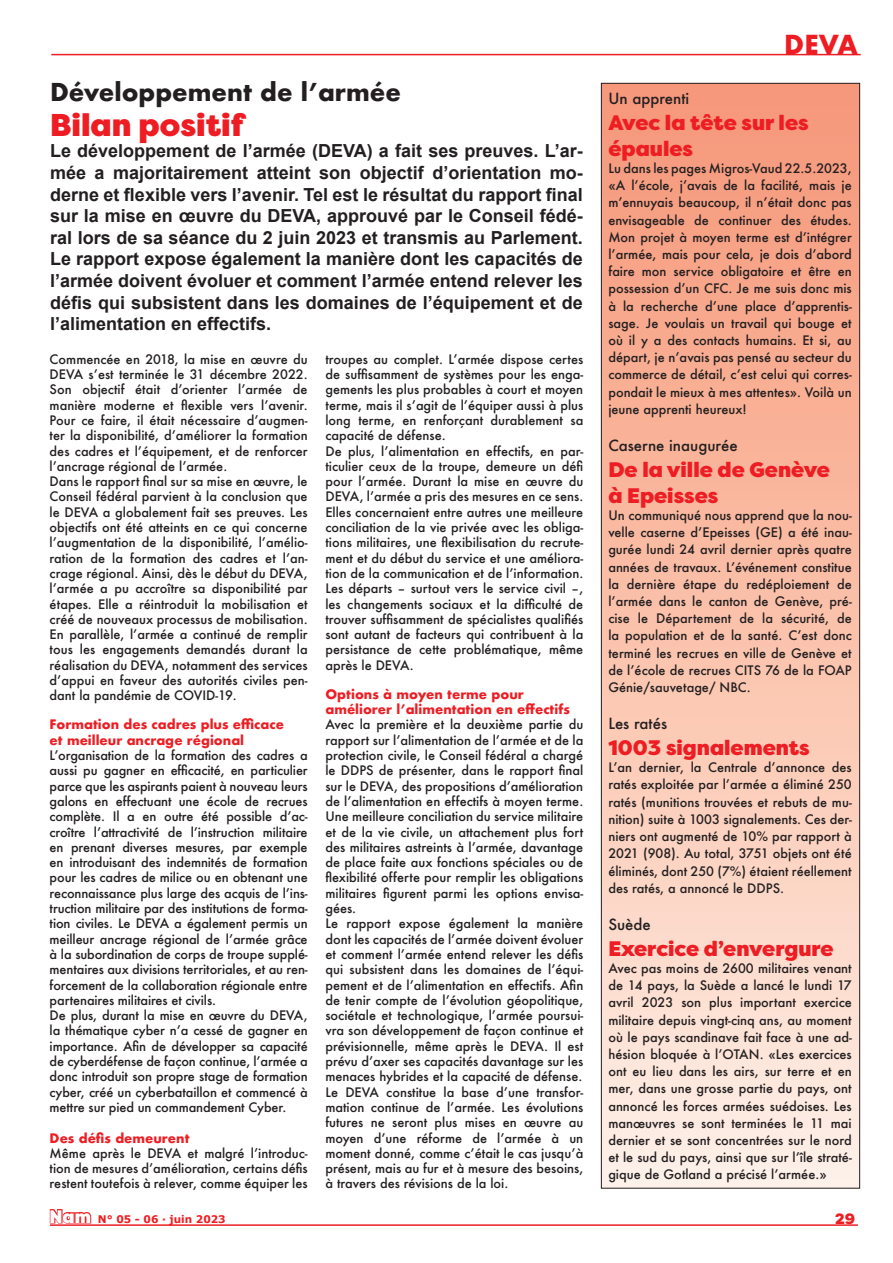
<style>
.page{position:relative;width:893px;height:1263px;background:#fff}
.page>*{position:absolute;margin:0;border:0;box-sizing:border-box;transform-origin:0 0}
.t1{font:900 31.5px "Filson Pro";color:#ee1d23}
.t2{font:700 25.5px "Futura";color:#ee1d23}
.t3{font:700 24px "Futura";color:#231f20}
.t4{font:900 21px/26px "Filson Pro";color:#ee1d23}
.t5{font:700 18px/21.6px "Arial";color:#231f20;text-align:justify}
.t6{font:500 15px "Futura";color:#231f20}
.t7{font:900 15px "Filson Pro";color:#ee1d23}
.t8{font:500 12.75px/15.3px "Futura";color:#231f20;text-align:justify}
.t9{font:700 12.75px/15.3px "Futura";color:#ee1d23}
.t10{font:700 10.5px "Verdana";color:#ee1d23}
.s1{font-family:"Filson Pro";font-weight:900;font-size:18px}
</style>
<div class="page">
<hr style="left:50px;top:1224px;width:808px;height:2px;background:#ee1d23">
<hr style="left:51px;top:54px;width:810px;height:1px;background:#ee1d23">
<div style="left:601px;top:83px;width:259px;height:1105px;background:linear-gradient(to bottom,#f69676,#fef0e6)"></div>
<p class="t3" style="left:50px;top:75px;width:352px">Développement de l’armée</p>
<p class="t1" style="left:50px;top:105px;width:196px">Bilan positif</p>
<p class="t5" style="left:50px;top:141px;width:534px">Le développement de l’armée (DEVA) a fait ses preuves. L’ar&shy;mée a majoritairement atteint son objectif d’orientation mo&shy;derne et flexible vers l’avenir. Tel est le résultat du rapport final sur la mise en œuvre du DEVA, approuvé par le Conseil fédé&shy;ral lors de sa séance du 2 juin 2023 et transmis au Parlement.<br>Le rapport expose également la manière dont les capacités de l’armée doivent évoluer et comment l’armée entend relever les défis qui subsistent dans les domaines de l’équipement et de l’alimentation en effectifs.</p>
<p class="t8" style="left:50px;top:351px;width:260px">Commencée en 2018, la mise en œuvre du DEVA s’est terminée le 31 décembre 2022.<br>Son objectif était d’orienter l’armée de manière moderne et flexible vers l’avenir.<br>Pour ce faire, il était nécessaire d’augmen&shy;ter la disponibilité, d’améliorer la formation des cadres et l’équipement, et de renforcer l’ancrage régional de l’armée.</p>
<p class="t8" style="left:50px;top:473px;width:260px">Dans le rapport final sur sa mise en œuvre, le Conseil fédéral parvient à la conclusion que le DEVA a globalement fait ses preuves. Les objectifs ont été atteints en ce qui concerne l’augmentation de la disponibilité, l’amélio&shy;ration de la formation des cadres et l’an&shy;crage régional. Ainsi, dès le début du DEVA, l’armée a pu accroître sa disponibilité par étapes. Elle a réintroduit la mobilisation et créé de nouveaux processus de mobilisation.<br>En parallèle, l’armée a continué de remplir tous les engagements demandés durant la réalisation du DEVA, notamment des services d’appui en faveur des autorités civiles pen&shy;dant la pandémie de COVID-19.</p>
<p class="t9" style="left:50px;top:717px;width:236px">Formation des cadres plus efficace</p>
<p class="t9" style="left:50px;top:732px;width:196px">et meilleur ancrage régional</p>
<p class="t8" style="left:50px;top:747px;width:260px">L’organisation de la formation des cadres a aussi pu gagner en efficacité, en particulier parce que les aspirants paient à nouveau leurs galons en effectuant une école de recrues complète. Il a en outre été possible d’ac&shy;croître l’attractivité de l’instruction militaire en prenant diverses mesures, par exemple en introduisant des indemnités de formation pour les cadres de milice ou en obtenant une reconnaissance plus large des acquis de l’ins&shy;truction militaire par des institutions de forma&shy;tion civiles. Le DEVA a également permis un meilleur ancrage régional de l’armée grâce à la subordination de corps de troupe supplé&shy;mentaires aux divisions territoriales, et au ren&shy;forcement de la collaboration régionale entre partenaires militaires et civils.</p>
<p class="t8" style="left:50px;top:1007px;width:260px">De plus, durant la mise en œuvre du DEVA, la thématique cyber n’a cessé de gagner en importance. Afin de développer sa capacité de cyberdéfense de façon continue, l’armée a donc introduit son propre stage de formation cyber, créé un cyberbataillon et commencé à mettre sur pied un commandement Cyber.</p>
<p class="t9" style="left:50px;top:1130px;width:141px">Des défis demeurent</p>
<p class="t8" style="left:50px;top:1145px;width:260px">Même après le DEVA et malgré l’introduc&shy;tion de mesures d’amélioration, certains défis restent toutefois à relever, comme équiper les</p>
<p class="t8" style="left:325px;top:351px;width:259px">troupes au complet. L’armée dispose certes de suffisamment de systèmes pour les enga&shy;gements les plus probables à court et moyen terme, mais il s’agit de l’équiper aussi à plus long terme, en renforçant durablement sa capacité de défense.</p>
<p class="t8" style="left:325px;top:443px;width:259px">De plus, l’alimentation en effectifs, en par&shy;ticulier ceux de la troupe, demeure un défi pour l’armée. Durant la mise en œuvre du DEVA, l’armée a pris des mesures en ce sens.<br>Elles concernaient entre autres une meilleure conciliation de la vie privée avec les obliga&shy;tions militaires, une flexibilisation du recrute&shy;ment et du début du service et une améliora&shy;tion de la communication et de l’information.<br>Les départs – surtout vers le service civil –, les changements sociaux et la difficulté de trouver suffisamment de spécialistes qualifiés sont autant de facteurs qui contribuent à la persistance de cette problématique, même après le DEVA.</p>
<p class="t9" style="left:325px;top:686px;width:246px">Options à moyen terme pour améliorer l’alimentation en effectifs</p>
<p class="t8" style="left:325px;top:717px;width:259px">Avec la première et la deuxième partie du rapport sur l’alimentation de l’armée et de la protection civile, le Conseil fédéral a chargé le DDPS de présenter, dans le rapport final sur le DEVA, des propositions d’amélioration de l’alimentation en effectifs à moyen terme.<br>Une meilleure conciliation du service militaire et de la vie civile, un attachement plus fort des militaires astreints à l’armée, davantage de place faite aux fonctions spéciales ou de flexibilité offerte pour remplir les obligations militaires figurent parmi les options envisa&shy;gées.</p>
<p class="t8" style="left:325px;top:916px;width:259px">Le rapport expose également la manière dont les capacités de l’armée doivent évoluer et comment l’armée entend relever les défis qui subsistent dans les domaines de l’équi&shy;pement et de l’alimentation en effectifs. Afin de tenir compte de l’évolution géopolitique, sociétale et technologique, l’armée poursui&shy;vra son développement de façon continue et prévisionnelle, même après le DEVA. Il est prévu d’axer ses capacités davantage sur les menaces hybrides et la capacité de défense.</p>
<p class="t8" style="left:325px;top:1084px;width:259px">Le DEVA constitue la base d’une transfor&shy;mation continue de l’armée. Les évolutions futures ne seront plus mises en œuvre au moyen d’une réforme de l’armée à un moment donné, comme c’était le cas jusqu’à présent, mais au fur et à mesure des besoins, à travers des révisions de la loi.</p>
<p class="t2" style="left:784px;top:26px;width:75px">DEVA</p>
<p class="t6" style="left:608px;top:88px;width:82px">Un apprenti</p>
<p class="t4" style="left:608px;top:110px;width:202px">Avec la tête sur les épaules</p>
<p class="t8" style="left:608px;top:159px;width:245px;line-height:17.2px">Lu dans les pages Migros-Vaud 22.5.2023, «A l’école, j’avais de la facilité, mais je m’ennuyais beaucoup, il n’était donc pas envisageable de continuer des études.<br>Mon projet à moyen terme est d’intégrer l’armée, mais pour cela, je dois d’abord faire mon service obligatoire et être en possession d’un CFC. Je me suis donc mis à la recherche d’une place d’apprentis&shy;sage. Je voulais un travail qui bouge et où il y a des contacts humains. Et si, au départ, je n’avais pas pensé au secteur du commerce de détail, c’est celui qui corres&shy;pondait le mieux à mes attentes». Voilà un jeune apprenti heureux!</p>
<p class="t6" style="left:608px;top:435px;width:131px">Caserne inaugurée</p>
<p class="t4" style="left:608px;top:457px;width:223px">De la ville de Genève à Epeisses</p>
<p class="t8" style="left:608px;top:506px;width:245px;line-height:17.2px">Un communiqué nous apprend que la nou&shy;velle caserne d’Epeisses (GE) a été inau&shy;gurée lundi 24 avril dernier après quatre années de travaux. L’événement constitue la dernière étape du redéploiement de l’armée dans le canton de Genève, pré&shy;cise le Département de la sécurité, de la population et de la santé. C’est donc terminé les recrues en ville de Genève et de l’école de recrues CITS 76 de la FOAP Génie/sauvetage/ NBC.</p>
<p class="t6" style="left:608px;top:713px;width:60px">Les ratés</p>
<p class="t4" style="left:608px;top:735px;width:203px">1003 signalements</p>
<p class="t8" style="left:608px;top:759px;width:245px;line-height:17.2px">L’an dernier, la Centrale d’annonce des ratés exploitée par l’armée a éliminé 250 ratés (munitions trouvées et rebuts de mu&shy;nition) suite à 1003 signalements. Ces der&shy;niers ont augmenté de 10% par rapport à 2021 (908). Au total, 3751 objets ont été éliminés, dont 250 (7%) étaient réellement des ratés, a annoncé le DDPS.</p>
<p class="t6" style="left:608px;top:914px;width:44px">Suède</p>
<p class="t4" style="left:608px;top:936px;width:227px">Exercice d’envergure</p>
<p class="t8" style="left:608px;top:959px;width:245px;line-height:17.2px">Avec pas moins de 2600 militaires venant de 14 pays, la Suède a lancé le lundi 17 avril 2023 son plus important exercice militaire depuis vingt-cinq ans, au moment où le pays scandinave fait face à une ad&shy;hésion bloquée à l’OTAN. «Les exercices ont eu lieu dans les airs, sur terre et en mer, dans une grosse partie du pays, ont annoncé les forces armées suédoises. Les manœuvres se sont terminées le 11 mai dernier et se sont concentrées sur le nord et le sud du pays, ainsi que sur l’île straté&shy;gique de Gotland a précisé l’armée.»</p>
<p class="t10" style="left:50px;top:1212px;width:178px"><span class="s1">Nam</span> N° 05 - 06 · juin 2023</p>
<p class="t7" style="left:835px;top:1210px;width:21px">29</p>
</div>
